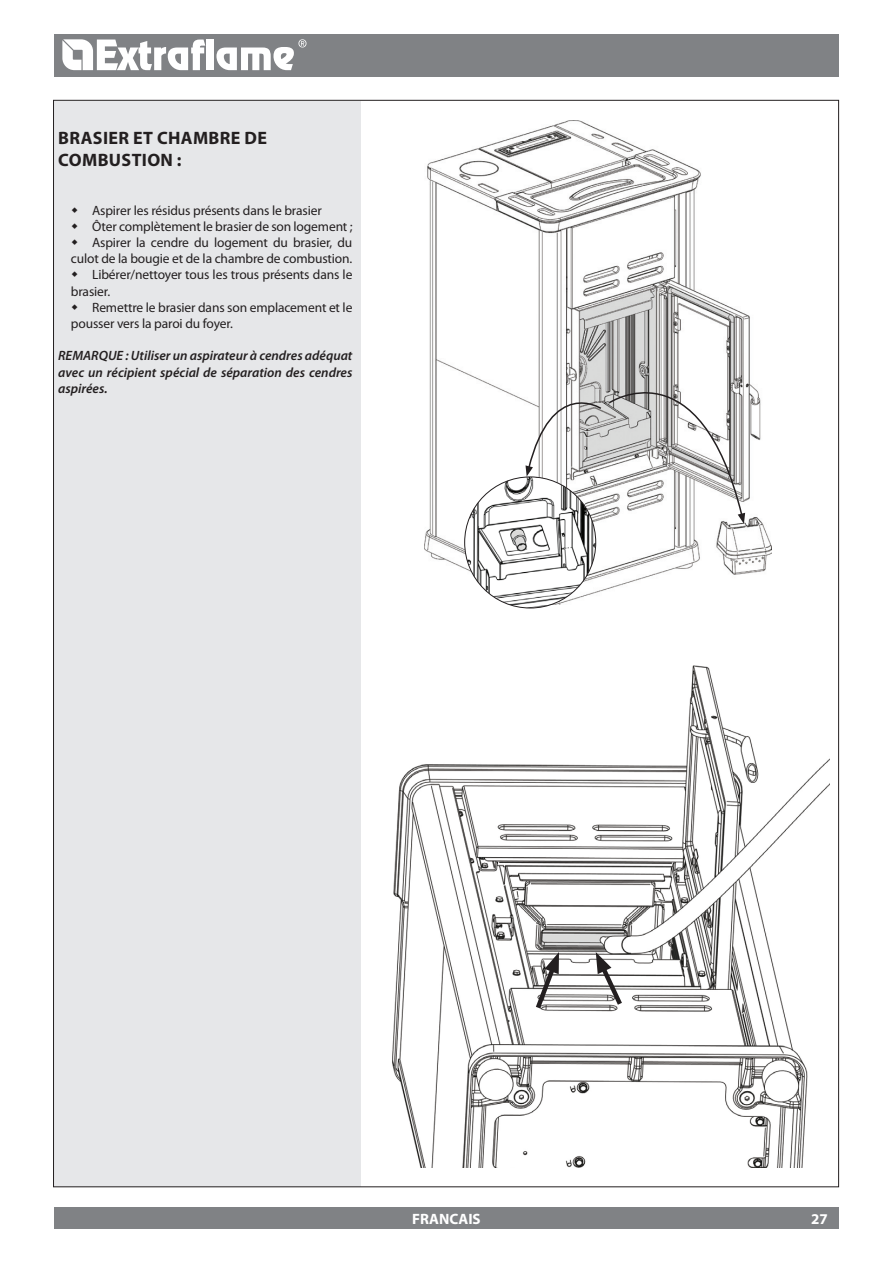
<style>
.page{position:relative;width:893px;height:1263px;background:#fff}
.page>*{position:absolute;margin:0;border:0;box-sizing:border-box;transform-origin:0 0}
.t1{font:700 18px/21.6px "Myriad Pro";letter-spacing:.02em;color:#231f20}
.t2{font:700 15px "Myriad Pro";color:#fff}
.t3{font:13.5px "Myriad Pro";letter-spacing:-.01em;color:#231f20}
.t4{font:italic 600 13.5px/16.2px "Myriad Pro";color:#231f20;text-align:justify}
</style>
<div class="page">
<img style="left:425px;top:120px;width:346px;height:485px">
<img style="left:392px;top:665px;width:437px;height:502px">
<svg style="left:532px;top:952px;width:28px;height:61px"></svg>
<svg style="left:595px;top:952px;width:31px;height:58px"></svg>
<img style="left:465px;top:477px;width:131px;height:131px;border-radius:66px">
<svg style="left:525px;top:377px;width:77px;height:99px"></svg>
<svg style="left:608px;top:343px;width:137px;height:181px"></svg>
<div style="left:54px;top:34px;width:785px;height:43px;background:#808285"></div>
<div style="left:54px;top:1208px;width:785px;height:21px;background:#808285"></div>
<svg style="left:62px;top:39px;width:143px;height:31px"></svg>
<div style="left:207px;top:40px;width:7px;height:30px;background:#fff"></div>
<svg style="left:216px;top:39px;width:90px;height:31px"></svg>
<div style="left:54px;top:101px;width:307px;height:1085px;background:#e6e7e9"></div>
<h1 class="t1" style="left:58px;top:127px;width:210px;text-indent:75px">ET CHAMBRE DE<br>COMBUSTION :</h1>
<p class="t3" style="left:92px;top:202px;width:231px">Aspirer les résidus présents dans le brasier</p>
<p class="t3" style="left:92px;top:218px;width:262px">Ôter complètement le brasier de son logement ;</p>
<p class="t3" style="left:92px;top:234px;width:262px">Aspirer la cendre du logement du brasier, du</p>
<p class="t3" style="left:71px;top:250px;width:283px">culot de la bougie et de la chambre de combustion.</p>
<p class="t3" style="left:92px;top:266px;width:262px">Libérer/nettoyer tous les trous présents dans le</p>
<p class="t3" style="left:71px;top:283px;width:41px">brasier.</p>
<p class="t3" style="left:92px;top:299px;width:262px">Remettre le brasier dans son emplacement et le</p>
<p class="t3" style="left:71px;top:315px;width:163px">pousser vers la paroi du foyer.</p>
<p class="t4" style="left:58px;top:347px;width:296px">REMARQUE : Utiliser un aspirateur à cendres adéquat avec un récipient spécial de séparation des cendres aspirées.</p>
<h1 class="t1" style="left:58px;top:127px;width:11px">BRASIER</h1>
<p class="t2" style="left:412px;top:1209px;width:70px">FRANCAIS</p>
<p class="t2" style="left:811px;top:1209px;width:18px">27</p>
</div>
